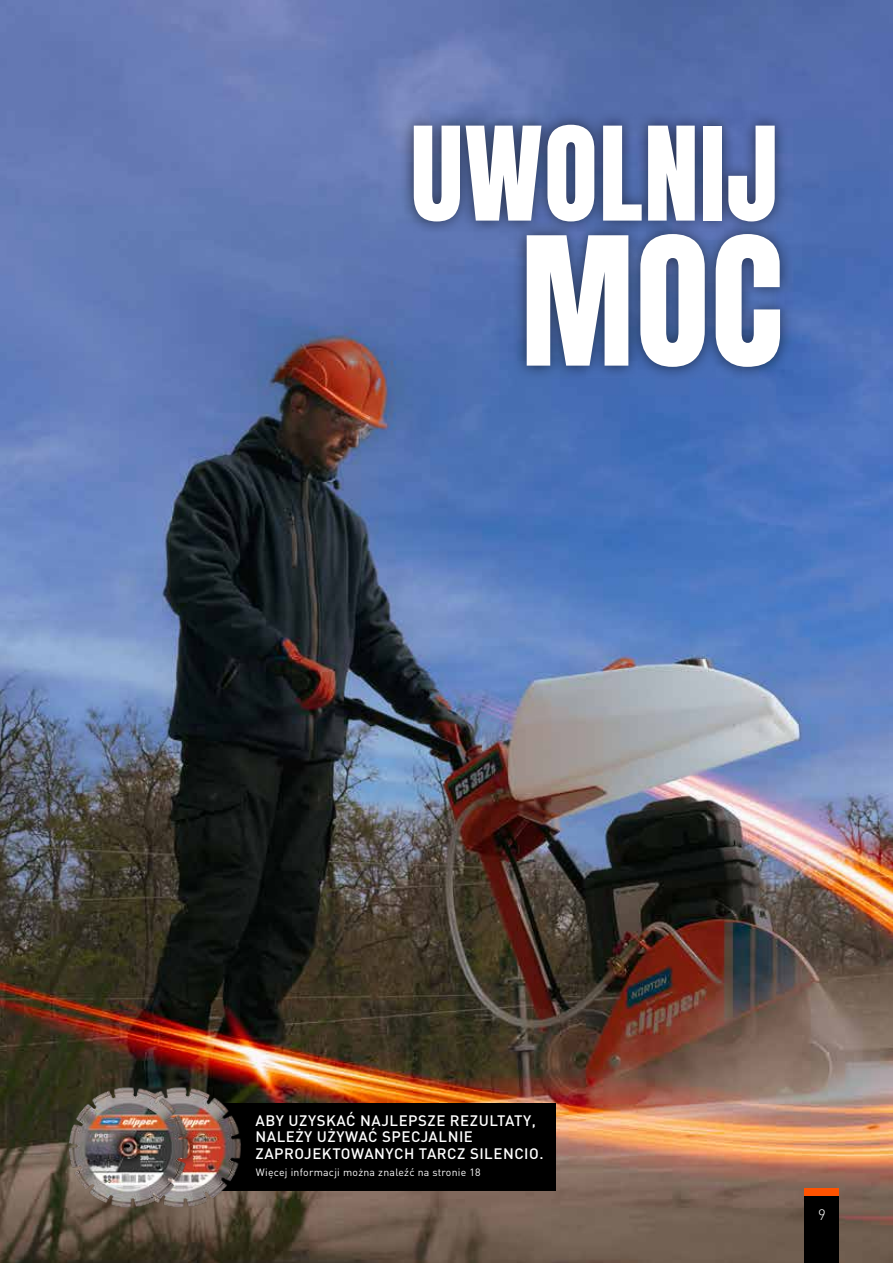
<style>
.page{position:relative;width:893px;height:1263px;background:#fff}
.page>*{position:absolute;margin:0;border:0;box-sizing:border-box;transform-origin:0 0}
.t1{font:151.8px "Anton";color:#fff}
.t2{font:110.55px "Anton";letter-spacing:.01em;color:#fff}
.t3{font:500 15px/16.5px "DIN Pro";letter-spacing:.035em;color:#fff}
.t4{font:300 15px "DIN Pro";color:#fff}
.t5{font:10.5px "DIN Pro";letter-spacing:.025em;color:#fff}
</style>
<div class="page">
<img style="left:0;top:0;width:893px;height:1263px">
<div style="left:399px;top:111px;width:395px;height:270px;background:#000;opacity:.56"></div>
<div style="left:805px;top:1196px;width:34px;height:67px;background:#000"></div>
<div style="left:805px;top:1188px;width:34px;height:8px;background:#ff5200"></div>
<div style="left:112px;top:1103px;width:444px;height:87px;background:#000"></div>
<img style="left:203px;top:1073px;width:52px;height:148px">
<img style="left:54px;top:1073px;width:149px;height:148px">
<h2 class="t2" style="left:411px;top:118px;width:369px">UWOLNIJ</h2>
<h1 class="t1" style="left:521px;top:224px;width:263px">MOC</h1>
<p class="t3" style="left:256px;top:1111px;width:290px">ABY UZYSKAĆ NAJLEPSZE REZULTATY,<br>NALEŻY UŻYWAĆ SPECJALNIE<br>ZAPROJEKTOWANYCH TARCZ SILENCIO.</p>
<p class="t5" style="left:256px;top:1165px;width:226px">Więcej informacji można znaleźć na stronie 18</p>
<p class="t4" style="left:818px;top:1204px;width:9px">9</p>
</div>
